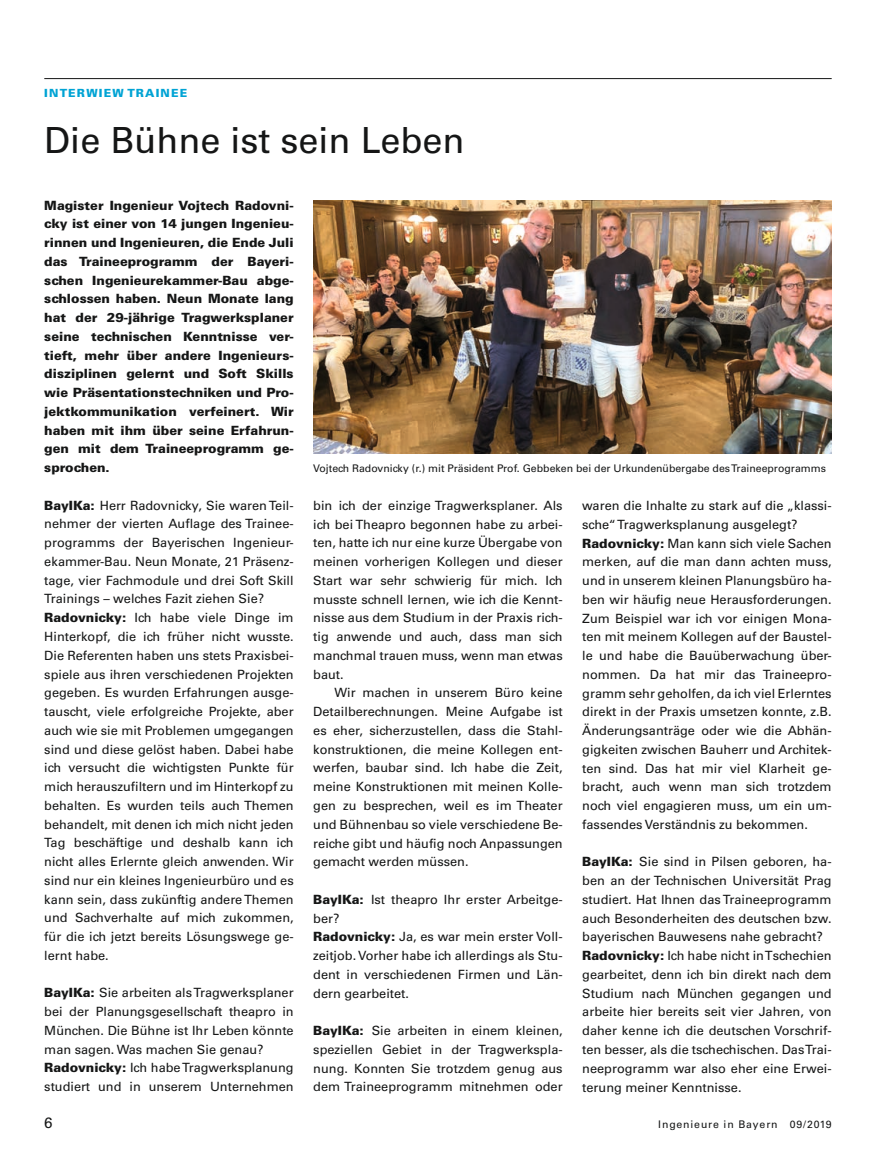
<style>
.page{position:relative;width:876px;height:1173px;background:#fff}
.page>*{position:absolute;margin:0;border:0;box-sizing:border-box;transform-origin:0 0}
.t1{font:36px "Univers LT Std";color:#151616}
.t2{font:15px "Univers LT Std";color:#151616}
.t3{font:12.75px/18.8px "Univers LT Std";color:#151616}
.t4{font:900 12.75px/18.8px "Univers LT Std";color:#151616;text-align:justify}
.t5{font:900 11.25px "Univers LT Std";letter-spacing:.1em;color:#00a3d4}
.t6{font:10.5px "Univers LT Std";color:#151616}
.t7{font:10.5px "Univers LT Std";letter-spacing:.08em;color:#151616}
.s1{font-weight:900}
</style>
<div class="page">
<hr style="left:44px;top:78px;width:787px;height:1px;background:#151616">
<img style="left:313px;top:200px;width:518px;height:253px">
<p class="t5" style="left:44px;top:86px;width:144px">INTERWIEW TRAINEE</p>
<h1 class="t1" style="left:44px;top:119px;width:421px">Die Bühne ist sein Leben</h1>
<p class="t4" style="left:44px;top:195px;width:251px">Magister Ingenieur Vojtech Radovni&shy;cky ist einer von 14 jungen Ingenieu&shy;rinnen und Ingenieuren, die Ende Juli das Traineeprogramm der Bayeri&shy;schen Ingenieurekammer-Bau abge&shy;schlossen haben. Neun Monate lang hat der 29-jährige Tragwerksplaner seine technischen Kenntnisse ver&shy;tieft, mehr über andere Ingenieurs&shy;disziplinen gelernt und Soft Skills wie Präsentationstechniken und Pro&shy;jektkommunikation verfeinert. Wir haben mit ihm über seine Erfahrun&shy;gen mit dem Traineeprogramm ge&shy;sprochen.</p>
<p class="t3" style="left:44px;top:496px;width:251px"><span class="s1">BayIKa:</span> Herr Radovnicky, Sie waren Teil&shy;nehmer der vierten Auflage des Trainee&shy;programms der Bayerischen Ingenieur&shy;ekammer-Bau. Neun Monate, 21 Präsenz&shy;tage, vier Fachmodule und drei Soft Skill Trainings – welches Fazit ziehen Sie?<br><span class="s1">Radovnicky:</span> Ich habe viele Dinge im Hinterkopf, die ich früher nicht wusste.<br>Die Referenten haben uns stets Praxisbei&shy;spiele aus ihren verschiedenen Projekten gegeben. Es wurden Erfahrungen ausge&shy;tauscht, viele erfolgreiche Projekte, aber auch wie sie mit Problemen umgegangen sind und diese gelöst haben. Dabei habe ich versucht die wichtigsten Punkte für mich herauszufiltern und im Hinterkopf zu behalten. Es wurden teils auch Themen behandelt, mit denen ich mich nicht jeden Tag beschäftige und deshalb kann ich nicht alles Erlernte gleich anwenden. Wir sind nur ein kleines Ingenieurbüro und es kann sein, dass zukünftig andere Themen und Sachverhalte auf mich zukommen, für die ich jetzt bereits Lösungswege ge&shy;lernt habe.</p>
<p class="t3" style="left:44px;top:983px;width:251px"><span class="s1">BayIKa:</span> Sie arbeiten als Tragwerksplaner bei der Planungsgesellschaft theapro in München. Die Bühne ist Ihr Leben könnte man sagen. Was machen Sie genau?<br><span class="s1">Radovnicky:</span> Ich habe Tragwerksplanung studiert und in unserem Unternehmen</p>
<p class="t6" style="left:313px;top:462px;width:514px">Vojtech Radovnicky (r.) mit Präsident Prof. Gebbeken bei der Urkundenübergabe des Traineeprogramms</p>
<p class="t3" style="left:313px;top:496px;width:251px;text-align:justify">bin ich der einzige Tragwerksplaner. Als ich bei Theapro begonnen habe zu arbei&shy;ten, hatte ich nur eine kurze Übergabe von meinen vorherigen Kollegen und dieser Start war sehr schwierig für mich. Ich musste schnell lernen, wie ich die Kennt&shy;nisse aus dem Studium in der Praxis rich&shy;tig anwende und auch, dass man sich manchmal trauen muss, wenn man etwas baut.</p>
<p class="t3" style="left:313px;top:683px;width:251px;text-align:justify;text-indent:21px">Wir machen in unserem Büro keine Detailberechnungen. Meine Aufgabe ist es eher, sicherzustellen, dass die Stahl&shy;konstruktionen, die meine Kollegen ent&shy;werfen, baubar sind. Ich habe die Zeit, meine Konstruktionen mit meinen Kolle&shy;gen zu besprechen, weil es im Theater und Bühnenbau so viele verschiedene Be&shy;reiche gibt und häufig noch Anpassungen gemacht werden müssen.</p>
<p class="t3" style="left:313px;top:890px;width:251px"><span class="s1">BayIKa:</span> Ist theapro Ihr erster Arbeitge&shy;ber?<br><span class="s1">Radovnicky:</span> Ja, es war mein erster Voll&shy;zeitjob. Vorher habe ich allerdings als Stu&shy;dent in verschiedenen Firmen und Län&shy;dern gearbeitet.</p>
<p class="t3" style="left:313px;top:1021px;width:251px;text-align:justify"><span class="s1">BayIKa:</span> Sie arbeiten in einem kleinen, speziellen Gebiet in der Tragwerkspla&shy;nung. Konnten Sie trotzdem genug aus dem Traineeprogramm mitnehmen oder</p>
<p class="t3" style="left:582px;top:496px;width:251px">waren die Inhalte zu stark auf die „klassi&shy;sche“ Tragwerksplanung ausgelegt?<br><span class="s1">Radovnicky:</span> Man kann sich viele Sachen merken, auf die man dann achten muss, und in unserem kleinen Planungsbüro ha&shy;ben wir häufig neue Herausforderungen.<br>Zum Beispiel war ich vor einigen Mona&shy;ten mit meinem Kollegen auf der Baustel&shy;le und habe die Bauüberwachung über&shy;nommen. Da hat mir das Traineepro&shy;gramm sehr geholfen, da ich viel Erlerntes direkt in der Praxis umsetzen konnte, z.B.<br>Änderungsanträge oder wie die Abhän&shy;gigkeiten zwischen Bauherr und Architek&shy;ten sind. Das hat mir viel Klarheit ge&shy;bracht, auch wenn man sich trotzdem noch viel engagieren muss, um ein um&shy;fassendes Verständnis zu bekommen.</p>
<p class="t3" style="left:582px;top:852px;width:251px"><span class="s1">BayIKa:</span> Sie sind in Pilsen geboren, ha&shy;ben an der Technischen Universität Prag studiert. Hat Ihnen das Traineeprogramm auch Besonderheiten des deutschen bzw. bayerischen Bauwesens nahe gebracht?<br><span class="s1">Radovnicky:</span> Ich habe nicht in Tschechien gearbeitet, denn ich bin direkt nach dem Studium nach München gegangen und arbeite hier bereits seit vier Jahren, von daher kenne ich die deutschen Vorschrif&shy;ten besser, als die tschechischen. Das Trai&shy;neeprogramm war also eher eine Erwei&shy;terung meiner Kenntnisse.</p>
<p class="t2" style="left:44px;top:1114px;width:10px">6</p>
<p class="t7" style="left:658px;top:1118px;width:175px">Ingenieure in Bayern 09/2019</p>
</div>
